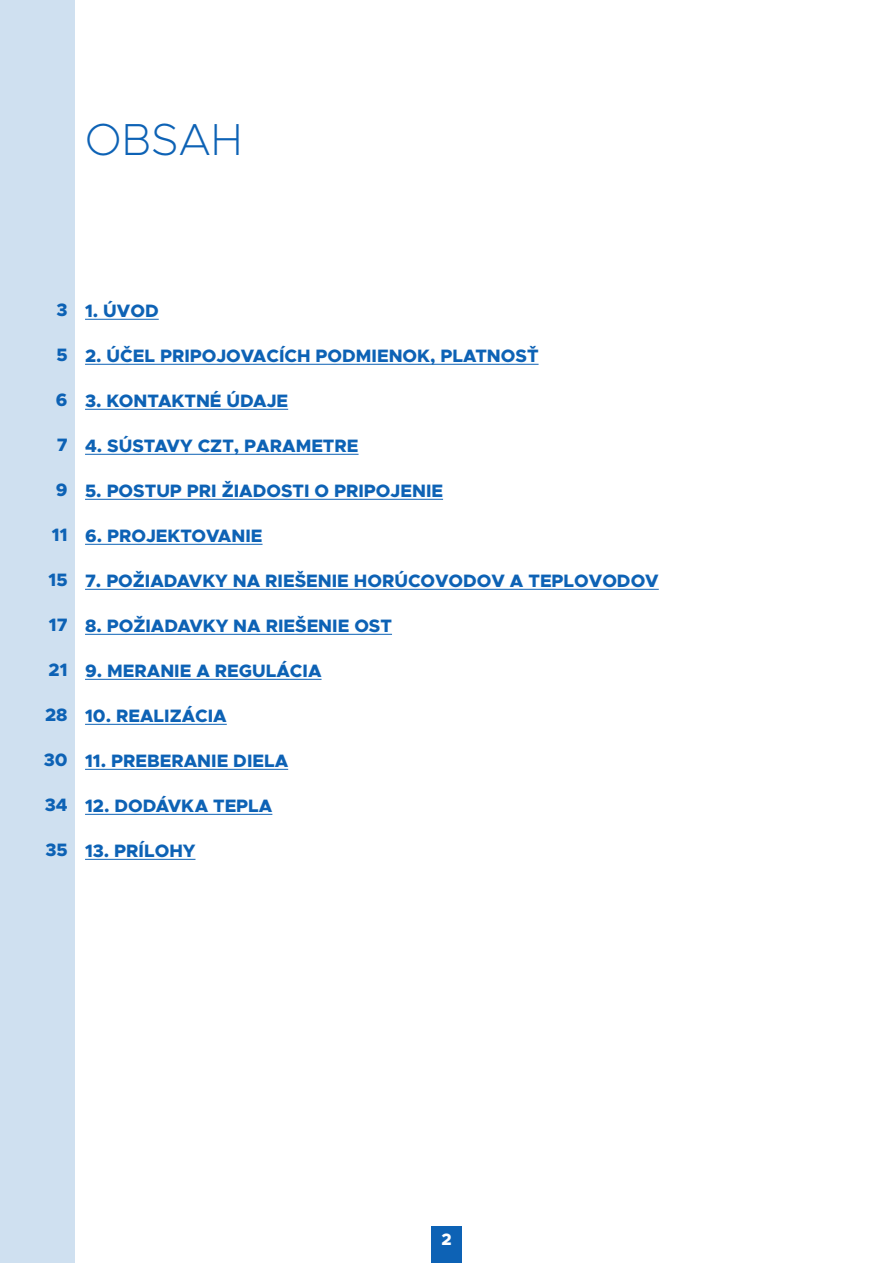
<style>
.page{position:relative;width:893px;height:1263px;background:#fff}
.page>*{position:absolute;margin:0;border:0;box-sizing:border-box;transform-origin:0 0}
.t1{font:200 45px "Metropolis";color:#0d62b5}
.t2{font:800 18px "Metropolis";color:#0d62b5}
.t3{font:800 16.5px "Metropolis";color:#fff}
</style>
<div class="page">
<div style="left:431px;top:1226px;width:31px;height:37px;background:#0d62b5"></div>
<div style="left:0;top:0;width:75px;height:1263px;background:#cfe0f0"></div>
<hr style="left:85px;top:319px;width:74px;height:1px;background:#0d62b5">
<hr style="left:85px;top:364px;width:454px;height:1px;background:#0d62b5">
<hr style="left:85px;top:409px;width:203px;height:1px;background:#0d62b5">
<hr style="left:85px;top:454px;width:274px;height:1px;background:#0d62b5">
<hr style="left:85px;top:499px;width:358px;height:1px;background:#0d62b5">
<hr style="left:85px;top:544px;width:178px;height:1px;background:#0d62b5">
<hr style="left:85px;top:589px;width:574px;height:1px;background:#0d62b5">
<hr style="left:85px;top:634px;width:307px;height:1px;background:#0d62b5">
<hr style="left:85px;top:679px;width:237px;height:1px;background:#0d62b5">
<hr style="left:85px;top:724px;width:142px;height:1px;background:#0d62b5">
<hr style="left:85px;top:769px;width:203px;height:1px;background:#0d62b5">
<hr style="left:85px;top:814px;width:187px;height:1px;background:#0d62b5">
<hr style="left:85px;top:859px;width:110px;height:1px;background:#0d62b5">
<h1 class="t1" style="left:85px;top:111px;width:159px">OBSAH</h1>
<p class="t2" style="left:57px;top:299px;width:13px">3</p>
<p class="t2" style="left:56px;top:344px;width:13px">5</p>
<p class="t2" style="left:56px;top:389px;width:13px">6</p>
<p class="t2" style="left:57px;top:434px;width:12px">7</p>
<p class="t2" style="left:56px;top:479px;width:13px">9</p>
<p class="t2" style="left:52px;top:524px;width:17px">11</p>
<p class="t2" style="left:49px;top:569px;width:21px">15</p>
<p class="t2" style="left:49px;top:614px;width:20px">17</p>
<p class="t2" style="left:49px;top:659px;width:20px">21</p>
<p class="t2" style="left:45px;top:704px;width:24px">28</p>
<p class="t2" style="left:44px;top:749px;width:25px">30</p>
<p class="t2" style="left:45px;top:794px;width:24px">34</p>
<p class="t2" style="left:45px;top:839px;width:24px">35</p>
<p class="t2" style="left:85px;top:299px;width:75px">1. ÚVOD</p>
<p class="t2" style="left:85px;top:344px;width:455px">2. ÚČEL PRIPOJOVACÍCH PODMIENOK, PLATNOSŤ</p>
<p class="t2" style="left:85px;top:389px;width:205px">3. KONTAKTNÉ ÚDAJE</p>
<p class="t2" style="left:85px;top:434px;width:275px">4. SÚSTAVY CZT, PARAMETRE</p>
<p class="t2" style="left:85px;top:479px;width:360px">5. POSTUP PRI ŽIADOSTI O PRIPOJENIE</p>
<p class="t2" style="left:85px;top:524px;width:179px">6. PROJEKTOVANIE</p>
<p class="t2" style="left:85px;top:569px;width:575px">7. POŽIADAVKY NA RIEŠENIE HORÚCOVODOV A TEPLOVODOV</p>
<p class="t2" style="left:85px;top:614px;width:308px">8. POŽIADAVKY NA RIEŠENIE OST</p>
<p class="t2" style="left:85px;top:659px;width:238px">9. MERANIE A REGULÁCIA</p>
<p class="t2" style="left:85px;top:704px;width:143px">10. REALIZÁCIA</p>
<p class="t2" style="left:85px;top:749px;width:205px">11. PREBERANIE DIELA</p>
<p class="t2" style="left:85px;top:794px;width:189px">12. DODÁVKA TEPLA</p>
<p class="t2" style="left:85px;top:839px;width:112px">13. PRÍLOHY</p>
<p class="t3" style="left:441px;top:1229px;width:12px">2</p>
</div>
